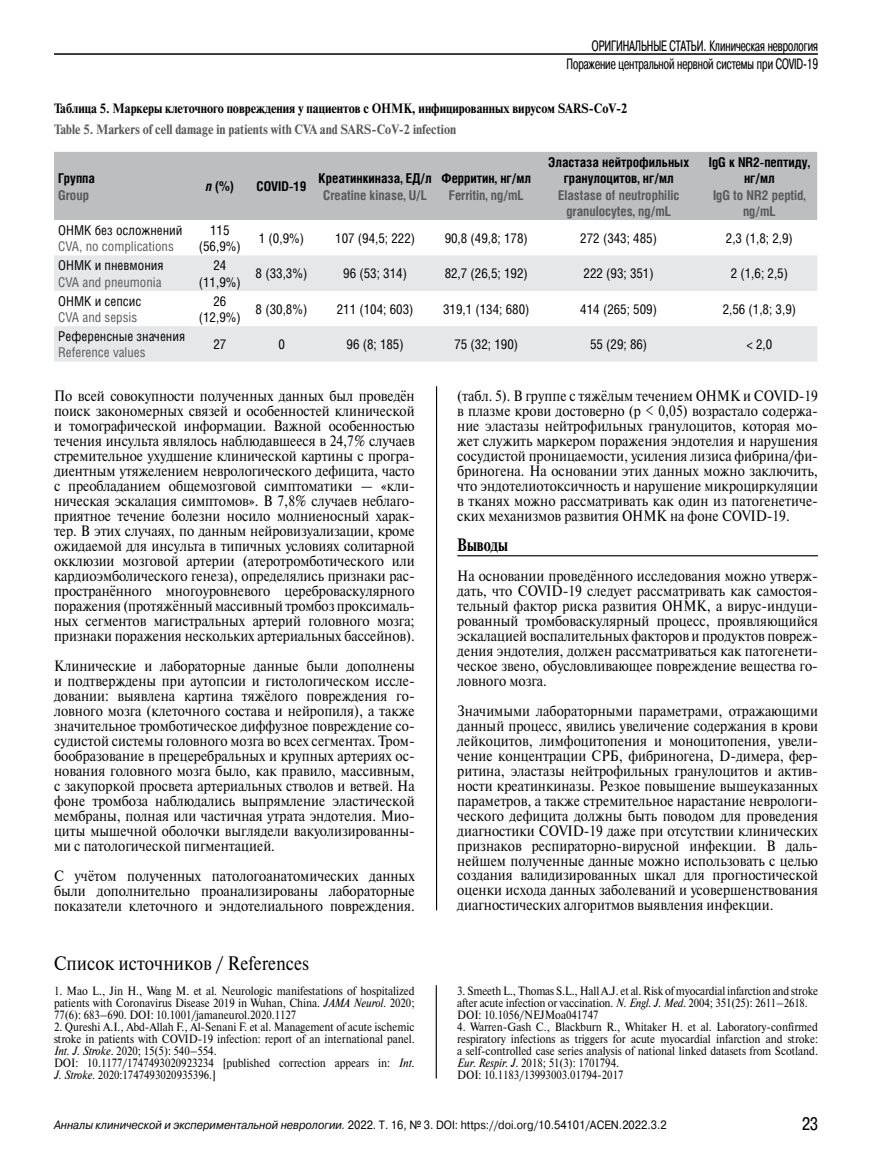
<style>
.page{position:relative;width:872px;height:1170px;background:#fff}
.page>*{position:absolute;margin:0;border:0;box-sizing:border-box;transform-origin:0 0}
.t1{font:19.5px "Newton C";color:#000;scale:.9 1}
.t2{font:700 18px "Newton C";color:#000;scale:.8 1}
.t3{font:18px "Pragmatica Cond C";color:#000}
.t4{font:15px/15px "Newton C";color:#000;text-align:justify;scale:.9 1}
.t5{font:15px/18px "Pragmatica Cond C";color:#000;text-align:right;scale:.8 1}
.t6{font:13.5px/16.2px "Helios Cond";color:#000;text-align:center}
.t7{font:700 13.5px/16.2px "Helios Cond";color:#000;text-align:center}
.t8{font:700 13.5px/16.2px "Helios Cond";color:#58595b;text-align:center}
.t9{font:700 13.5px "Newton C";color:#000;scale:.9 1}
.t10{font:700 13.5px "Newton C";color:#58595b;scale:.9 1}
.t11{font:13.5px "Helios Cond";color:#58595b}
.t12{font:12px/12px "Newton C";color:#000;scale:.9 1}
.t13{font:12px "Pragmatica";color:#000;scale:.9 1}
.s1{font-style:italic}
</style>
<div class="page">
<hr style="left:54px;top:53px;width:764px;height:2px;background:#000">
<hr style="left:436px;top:386px;width:1px;height:524px;background:#000">
<hr style="left:457px;top:555px;width:361px;height:1px;background:#000">
<div style="left:54px;top:152px;width:763px;height:68px;background:#bcbec0"></div>
<svg style="left:54px;top:255px;width:763px;height:106px;fill:#e6e7e8"></svg>
<hr style="left:436px;top:985px;width:1px;height:93px;background:#000">
<p class="t5" style="left:566px;top:36px;width:316px">ОРИГИНАЛЬНЫЕ СТАТЬИ. Клиническая неврология<br>Поражение центральной нервной системы при COVID-19</p>
<p class="t9" style="left:54px;top:101px;width:638px">Таблица 5. Маркеры клеточного повреждения у пациентов с ОНМК, инфицированных вирусом SARS-CoV-2</p>
<p class="t10" style="left:54px;top:122px;width:448px">Table 5. Markers of cell damage in patients with CVA and SARS-CoV-2 infection</p>
<p class="t7" style="left:58px;top:170px;width:38px">Группа</p>
<p class="t8" style="left:58px;top:186px;width:32px">Group</p>
<p class="t7" style="left:548px;top:154px;width:142px">Эластаза нейтрофильных гранулоцитов, нг/мл</p>
<p class="t8" style="left:558px;top:186px;width:123px">Elastase of neutrophilic granulocytes, ng/mL</p>
<p class="t7" style="left:318px;top:170px;width:115px">Креатинкиназа, ЕД/л</p>
<p class="t8" style="left:323px;top:186px;width:105px">Creatine kinase, U/L</p>
<p class="t7" style="left:441px;top:170px;width:91px">Ферритин, нг/мл</p>
<p class="t8" style="left:449px;top:186px;width:76px">Ferritin, ng/mL</p>
<p class="t7" style="left:206px;top:178px;width:30px"><span class="s1">n</span> (%)</p>
<p class="t7" style="left:256px;top:178px;width:51px">COVID-19</p>
<p class="t7" style="left:709px;top:154px;width:103px">IgG к NR2-пептиду, нг/мл</p>
<p class="t8" style="left:713px;top:186px;width:94px">IgG to NR2 peptid, ng/mL</p>
<p class="t6" style="left:58px;top:222px;width:126px">ОНМК без осложнений</p>
<p class="t11" style="left:58px;top:238px;width:117px">CVA, no complications</p>
<p class="t6" style="left:199px;top:222px;width:44px">115 (56,9%)</p>
<p class="t6" style="left:259px;top:230px;width:47px">1 (0,9%)</p>
<p class="t6" style="left:335px;top:230px;width:81px">107 (94,5; 222)</p>
<p class="t6" style="left:445px;top:230px;width:85px">90,8 (49,8; 178)</p>
<p class="t6" style="left:580px;top:230px;width:78px">272 (343; 485)</p>
<p class="t6" style="left:726px;top:230px;width:68px">2,3 (1,8; 2,9)</p>
<p class="t6" style="left:58px;top:257px;width:107px">ОНМК и пневмония</p>
<p class="t11" style="left:58px;top:274px;width:105px">CVA and pneumonia</p>
<p class="t6" style="left:199px;top:257px;width:44px">24 (11,9%)</p>
<p class="t6" style="left:256px;top:265px;width:53px">8 (33,3%)</p>
<p class="t6" style="left:343px;top:265px;width:65px">96 (53; 314)</p>
<p class="t6" style="left:445px;top:265px;width:85px">82,7 (26,5; 192)</p>
<p class="t6" style="left:583px;top:265px;width:72px">222 (93; 351)</p>
<p class="t6" style="left:730px;top:265px;width:59px">2 (1,6; 2,5)</p>
<p class="t6" style="left:58px;top:292px;width:85px">ОНМК и сепсис</p>
<p class="t11" style="left:58px;top:309px;width:80px">CVA and sepsis</p>
<p class="t6" style="left:199px;top:292px;width:44px">26 (12,9%)</p>
<p class="t6" style="left:256px;top:301px;width:53px">8 (30,8%)</p>
<p class="t6" style="left:337px;top:301px;width:78px">211 (104; 603)</p>
<p class="t6" style="left:443px;top:301px;width:88px">319,1 (134; 680)</p>
<p class="t6" style="left:580px;top:301px;width:78px">414 (265; 509)</p>
<p class="t6" style="left:722px;top:301px;width:75px">2,56 (1,8; 3,9)</p>
<p class="t6" style="left:58px;top:328px;width:128px">Референсные значения</p>
<p class="t11" style="left:58px;top:344px;width:89px">Reference values</p>
<p class="t6" style="left:213px;top:336px;width:14px">27</p>
<p class="t6" style="left:278px;top:336px;width:8px">0</p>
<p class="t6" style="left:346px;top:336px;width:59px">96 (8; 185)</p>
<p class="t6" style="left:454px;top:336px;width:65px">75 (32; 190)</p>
<p class="t6" style="left:590px;top:336px;width:59px">55 (29; 86)</p>
<p class="t6" style="left:746px;top:336px;width:27px">&lt; 2,0</p>
<p class="t4" style="left:54px;top:388px;width:402px">По всей совокупности полученных данных был проведён поиск закономерных связей и особенностей клинической и томографической информации. Важной особенностью течения инсульта являлось наблюдавшееся в 24,7% случаев стремительное ухудшение клинической картины с програ&shy;диентным утяжелением неврологического дефицита, часто с преобладанием общемозговой симптоматики — «кли&shy;ническая эскалация симптомов». В 7,8% случаев неблаго&shy;приятное течение болезни носило молниеносный харак&shy;тер. В этих случаях, по данным нейровизуализации, кроме ожидаемой для инсульта в типичных условиях солитарной окклюзии мозговой артерии (атеротромботического или кардиоэмболического генеза), определялись признаки рас&shy;пространённого многоуровневого цереброваскулярного поражения (протяжённый массивный тромбоз проксималь&shy;ных сегментов магистральных артерий головного мозга; признаки поражения нескольких артериальных бассейнов).</p>
<p class="t4" style="left:54px;top:658px;width:402px">Клинические и лабораторные данные были дополнены и подтверждены при аутопсии и гистологическом иссле&shy;довании: выявлена картина тяжёлого повреждения го&shy;ловного мозга (клеточного состава и нейропиля), а также значительное тромботическое диффузное повреждение со&shy;судистой системы головного мозга во всех сегментах. Тром&shy;бообразование в прецеребральных и крупных артериях ос&shy;нования головного мозга было, как правило, массивным, с закупоркой просвета артериальных стволов и ветвей. На фоне тромбоза наблюдались выпрямление эластической мембраны, полная или частичная утрата эндотелия. Мио&shy;циты мышечной оболочки выглядели вакуолизированны&shy;ми с патологической пигментацией.</p>
<p class="t4" style="left:54px;top:867px;width:402px">С учётом полученных патологоанатомических данных были дополнительно проанализированы лабораторные показатели клеточного и эндотелиального повреждения.</p>
<h1 class="t1" style="left:54px;top:952px;width:285px">Список источников / References</h1>
<p class="t12" style="left:54px;top:984px;width:402px;text-align:justify">1. Mao L., Jin H., Wang M. et al. Neurologic manifestations of hospitalized patients with Coronavirus Disease 2019 in Wuhan, China. <span class="s1">JAMA Neurol.</span> 2020; 77(6): 683–690. DOI: 10.1001/jamaneurol.2020.1127</p>
<p class="t12" style="left:54px;top:1020px;width:402px">2. Qureshi A.I., Abd-Allah F., Al-Senani F. et al. Management of acute ischemic stroke in patients with COVID-19 infection: report of an international panel.<br><span class="s1">Int. J. Stroke</span>. 2020; 15(5): 540–554.<br>DOI: 10.1177/1747493020923234 [published correction appears in: <span class="s1">Int.<br>J. Stroke.</span> 2020:1747493020935396.]</p>
<p class="t4" style="left:457px;top:388px;width:402px">(табл. 5). В группе с тяжёлым течением ОНМК и COVID-19 в плазме крови достоверно (p &lt; 0,05) возрастало содержа&shy;ние эластазы нейтрофильных гранулоцитов, которая мо&shy;жет служить маркером поражения эндотелия и нарушения сосудистой проницаемости, усиления лизиса фибрина/фи&shy;бриногена. На основании этих данных можно заключить, что эндотелиотоксичность и нарушение микроциркуляции в тканях можно рассматривать как один из патогенетиче&shy;ских механизмов развития ОНМК на фоне COVID-19.</p>
<p class="t2" style="left:457px;top:534px;width:65px">Выводы</p>
<p class="t4" style="left:457px;top:568px;width:402px">На основании проведённого исследования можно утверж&shy;дать, что COVID-19 следует рассматривать как самостоя&shy;тельный фактор риска развития ОНМК, а вирус-индуци&shy;рованный тромбоваскулярный процесс, проявляющийся эскалацией воспалительных факторов и продуктов повреж&shy;дения эндотелия, должен рассматриваться как патогенети&shy;ческое звено, обусловливающее повреждение вещества го&shy;ловного мозга.</p>
<p class="t4" style="left:457px;top:703px;width:402px">Значимыми лабораторными параметрами, отражающими данный процесс, явились увеличение содержания в крови лейкоцитов, лимфоцитопения и моноцитопения, увели&shy;чение концентрации СРБ, фибриногена, D-димера, фер&shy;ритина, эластазы нейтрофильных гранулоцитов и актив&shy;ности креатинкиназы. Резкое повышение вышеуказанных параметров, а также стремительное нарастание неврологи&shy;ческого дефицита должны быть поводом для проведения диагностики COVID-19 даже при отсутствии клинических признаков респираторно-вирусной инфекции. В даль&shy;нейшем полученные данные можно использовать с целью создания валидизированных шкал для прогностической оценки исхода данных заболеваний и усовершенствования диагностических алгоритмов выявления инфекции.</p>
<p class="t12" style="left:457px;top:984px;width:402px">3. Smeeth L., Thomas S.L., Hall A.J. et al. Risk of myocardial infarction and stroke after acute infection or vaccination. <span class="s1">N. Engl. J. Med.</span> 2004; 351(25): 2611–2618.<br>DOI: 10.1056/NEJMoa041747</p>
<p class="t12" style="left:457px;top:1020px;width:402px">4. Warren-Gash C., Blackburn R., Whitaker H. et al. Laboratory-confirmed respiratory infections as triggers for acute myocardial infarction and stroke: a self-controlled case series analysis of national linked datasets from Scotland.<br><span class="s1">Eur. Respir. J.</span> 2018; 51(3): 1701794.<br>DOI: 10.1183/13993003.01794-2017</p>
<p class="t13" style="left:54px;top:1117px;width:682px"><span class="s1">Анналы клинической и экспериментальной неврологии.</span> 2022. Т. 16, № 3. DOI: https://doi.org/10.54101/ACEN.2022.3.2</p>
<p class="t3" style="left:802px;top:1113px;width:17px">23</p>
</div>
